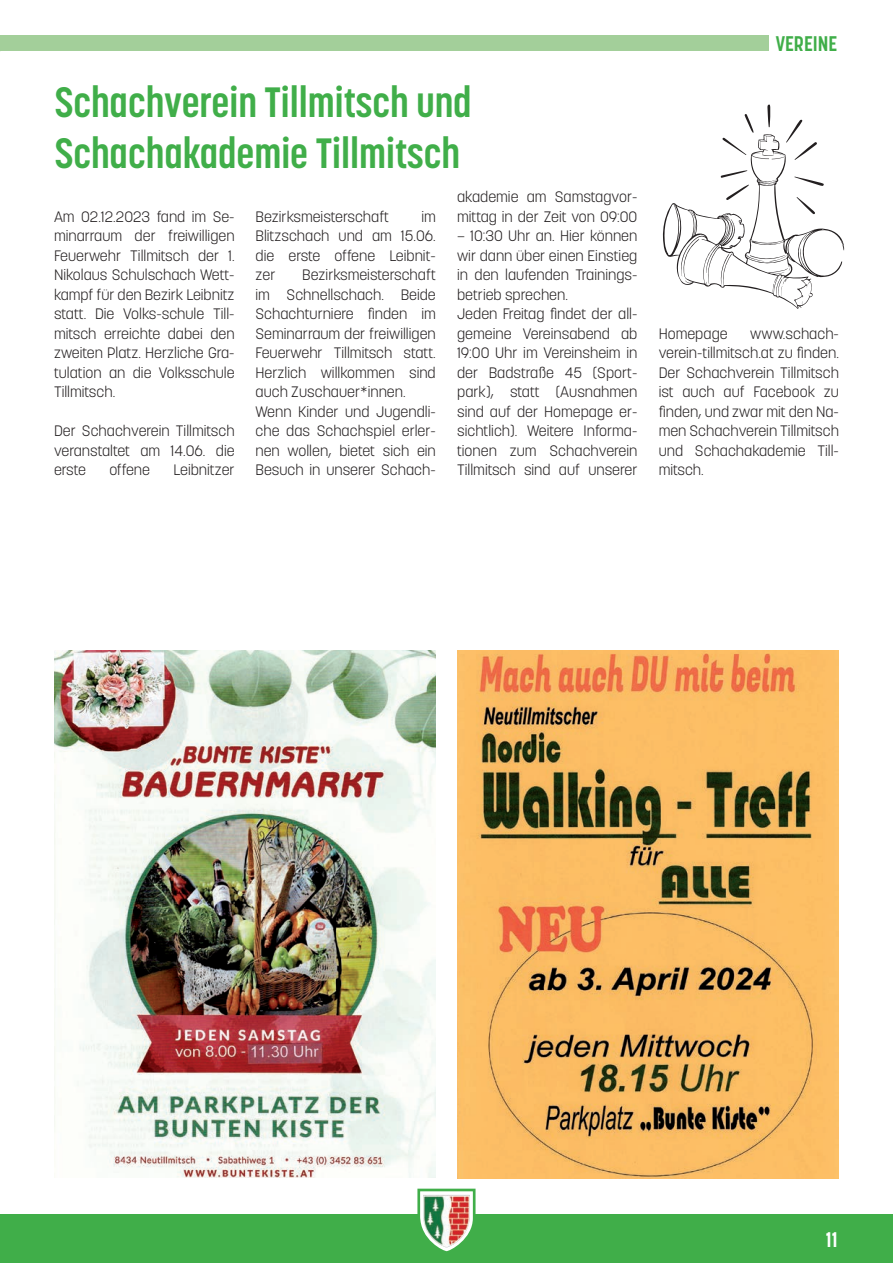
<style>
.page{position:relative;width:893px;height:1263px;background:#fff}
.page>*{position:absolute;margin:0;border:0;box-sizing:border-box;transform-origin:0 0}
.t1{font:700 42px/50.4px "Korolev Condensed";color:#40ae49}
.t2{font:700 21px "Korolev Condensed";color:#40ae49}
.t3{font:700 21px "Korolev Condensed";color:#fff}
.t4{font:300 15px/19.5px "Korolev";color:#231f20;text-align:justify}
</style>
<div class="page">
<div style="left:0;top:1214px;width:893px;height:49px;background:#40ae49"></div>
<svg style="left:417px;top:1188px;width:59px;height:64px"></svg>
<img style="left:423px;top:1199px;width:34px;height:48px">
<div style="left:0;top:35px;width:768px;height:16px;background:#a3cf9a"></div>
<svg style="left:663px;top:104px;width:181px;height:205px"></svg>
<img style="left:55px;top:651px;width:381px;height:526px">
<img style="left:457px;top:651px;width:382px;height:527px">
<h1 class="t1" style="left:55px;top:77px;width:418px">Schachverein Tillmitsch und<br>Schachakademie Tillmitsch</h1>
<p class="t4" style="left:54px;top:207px;width:182px">Am 02.12.2023 fand im Se&shy;minarraum der freiwilligen Feuerwehr Tillmitsch der 1.<br>Nikolaus Schulschach Wett&shy;kampf für den Bezirk Leibnitz statt. Die Volks-schule Till&shy;mitsch erreichte dabei den zweiten Platz. Herzliche Gra&shy;tulation an die Volksschule Tillmitsch.</p>
<p class="t4" style="left:54px;top:421px;width:182px">Der Schachverein Tillmitsch veranstaltet am 14.06. die erste</p>
<p class="t4" style="left:109px;top:460px;width:42px">offene</p>
<p class="t4" style="left:174px;top:460px;width:63px">Leibnitzer</p>
<p class="t4" style="left:256px;top:207px;width:135px">Bezirksmeisterschaft</p>
<p class="t4" style="left:256px;top:207px;width:182px;text-indent:166px">im Blitzschach und am 15.06. die erste offene Leibnit&shy;zer</p>
<p class="t4" style="left:256px;top:265px;width:182px;text-align:left;text-indent:47px">Bezirksmeisterschaft im Schnellschach. Beide<br>Schachturniere finden im<br>Seminarraum der freiwilligen<br>Feuerwehr Tillmitsch statt.<br>Herzlich willkommen sind auch Zuschauer*innen.<br>Wenn Kinder und Jugendli&shy;che das Schachspiel erler&shy;nen wollen, bietet sich ein<br>Besuch in unserer Schach-</p>
<p class="t4" style="left:457px;top:187px;width:182px">akademie am Samstagvor&shy;mittag in der Zeit von 09:00</p>
<p class="t4" style="left:457px;top:226px;width:182px;text-align:left">– 10:30 Uhr an. Hier können wir dann über einen Einstieg in den laufenden Trainings&shy;betrieb sprechen.<br>Jeden Freitag findet der all&shy;gemeine Vereinsabend ab<br>19:00 Uhr im Vereinsheim in der Badstraße 45 (Sport&shy;park), statt (Ausnahmen sind auf der Homepage er&shy;sichtlich). Weitere Informa&shy;tionen zum Schachverein<br>Tillmitsch sind auf unserer</p>
<h2 class="t2" style="left:776px;top:31px;width:63px">VEREINE</h2>
<p class="t4" style="left:659px;top:324px;width:182px;text-indent:92px">www.schach&shy;verein-tillmitsch.at zu finden.<br>Der Schachverein Tillmitsch ist auch auf Facebook zu finden, und zwar mit den Na&shy;men Schachverein Tillmitsch und Schachakademie Till&shy;mitsch.</p>
<p class="t4" style="left:659px;top:324px;width:71px">Homepage</p>
<h2 class="t3" style="left:826px;top:1227px;width:13px">11</h2>
</div>
